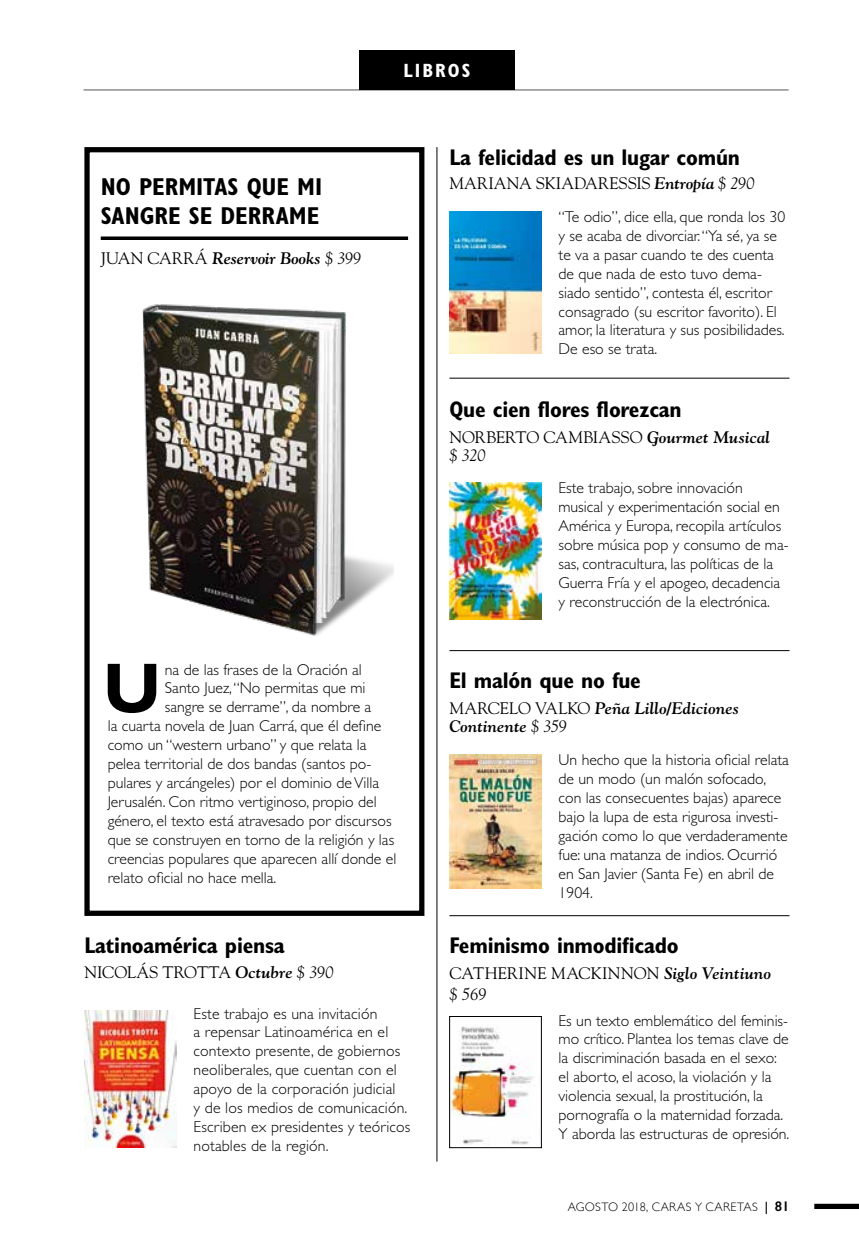
<style>
.page{position:relative;width:859px;height:1236px;background:#fff}
.page>*{position:absolute;margin:0;border:0;box-sizing:border-box;transform-origin:0 0}
.t1{font:700 71.23px "Gill Sans Std";color:#000}
.t2{font:700 condensed 24.5px/29.4px "Gill Sans Std";color:#000}
.t3{font:700 condensed 22.75px "Gill Sans Std";letter-spacing:-.01em;color:#000}
.t4{font:700 condensed 19.25px "Gill Sans Std";letter-spacing:.105em;color:#fff}
.t5{font:16.62px/17.5px "Goudy Std";letter-spacing:-.005em;color:#000}
.t6{font:italic 700 16.62px/17.5px "Goudy Std";color:#000}
.t7{font:300 15.75px/18.9px "Gill Sans Std";color:#000}
.t8{font:300 12.25px "Gill Sans";letter-spacing:.03em;color:#000}
.s1{font-weight:400;font-style:normal}
.s2{font-weight:400}
.s3{font-weight:700;font-style:italic}
.s4{font-style:italic}
.s5{font-weight:600}
.s6{font-weight:600;font-size:14px}
</style>
<div class="page">
<div style="left:814px;top:1203px;width:44px;height:5px;background:#000"></div>
<hr style="left:83px;top:89px;width:705px;height:1px;background:#575756">
<div style="left:359px;top:50px;width:155px;height:39px;background:#000"></div>
<div style="left:84px;top:147px;width:340px;height:768px;border:5px solid #000"></div>
<img style="left:142px;top:304px;width:252px;height:331px">
<svg style="left:101px;top:236px;width:307px;height:4px"></svg>
<img style="left:85px;top:1010px;width:91px;height:137px">
<img style="left:449px;top:482px;width:92px;height:137px">
<img style="left:449px;top:754px;width:92px;height:134px">
<img style="left:449px;top:211px;width:92px;height:142px">
<img style="left:451px;top:1026px;width:83px;height:119px">
<div style="left:449px;top:1016px;width:92px;height:131px;border:1px solid #000"></div>
<hr style="left:436px;top:147px;width:1px;height:1014px;background:#000">
<hr style="left:449px;top:378px;width:340px;height:1px;background:#000">
<hr style="left:449px;top:650px;width:340px;height:1px;background:#000">
<hr style="left:449px;top:915px;width:340px;height:1px;background:#000">
<h2 class="t2" style="left:101px;top:171px;width:223px">NO PERMITAS QUE MI<br>SANGRE SE DERRAME</h2>
<p class="t6" style="left:101px;top:249px;width:262px"><span class="s1">JUAN CARRÁ</span> Reservoir Books <span class="s2">$ 399</span></p>
<p class="t4" style="left:403px;top:59px;width:68px">LIBROS</p>
<h3 class="t3" style="left:449px;top:143px;width:292px">La felicidad es un lugar común</h3>
<p class="t5" style="left:449px;top:174px;width:306px">MARIANA SKIADARESSIS <span class="s3">Entropía</span> <span class="s4">$ 290</span></p>
<p class="t7" style="left:558px;top:207px;width:228px">“Te odio”, dice ella, que ronda los 30 y se acaba de divorciar. “Ya sé, ya se te va a pasar cuando te des cuenta de que nada de esto tuvo dema&shy;siado sentido”, contesta él, escritor consagrado (su escritor favorito). El amor, la literatura y sus posibilidades.<br>De eso se trata.</p>
<h3 class="t3" style="left:449px;top:396px;width:234px">Que cien flores florezcan</h3>
<p class="t5" style="left:449px;top:428px;width:322px">NORBERTO CAMBIASSO <span class="s3">Gourmet Musical </span><span class="s4">$ 320</span></p>
<p class="t7" style="left:558px;top:478px;width:231px">Este trabajo, sobre innovación musical y experimentación social en América y Europa, recopila artículos sobre música pop y consumo de ma&shy;sas, contracultura, las políticas de la Guerra Fría y el apogeo, decadencia y reconstrucción de la electrónica.</p>
<h1 class="t1" style="left:103px;top:646px;width:60px">U</h1>
<p class="t7" style="left:165px;top:660px;width:198px">na de las frases de la Oración al</p>
<p class="t7" style="left:165px;top:678px;width:202px">Santo Juez, “No permitas que mi</p>
<p class="t7" style="left:165px;top:697px;width:208px">sangre se derrame”, da nombre a</p>
<p class="t7" style="left:108px;top:716px;width:275px">la cuarta novela de Juan Carrá, que él define</p>
<p class="t7" style="left:108px;top:735px;width:260px">como un “western urbano” y que relata la</p>
<p class="t7" style="left:108px;top:754px;width:265px">pelea territorial de dos bandas (santos po-</p>
<p class="t7" style="left:108px;top:773px;width:273px">pulares y arcángeles) por el dominio de Villa</p>
<p class="t7" style="left:108px;top:792px;width:270px">Jerusalén. Con ritmo vertiginoso, propio del</p>
<p class="t7" style="left:108px;top:811px;width:285px">género, el texto está atravesado por discursos</p>
<p class="t7" style="left:108px;top:830px;width:288px">que se construyen en torno de la religión y las</p>
<p class="t7" style="left:108px;top:849px;width:290px">creencias populares que aparecen allí donde el</p>
<p class="t7" style="left:108px;top:867px;width:170px">relato oficial no hace mella.</p>
<h3 class="t3" style="left:84px;top:931px;width:202px">Latinoamérica piensa</h3>
<p class="t5" style="left:84px;top:962px;width:251px">NICOLÁS TROTTA <span class="s3">Octubre</span> <span class="s4">$ 390</span></p>
<p class="t7" style="left:193px;top:1003px;width:218px">Este trabajo es una invitación<br>a repensar Latinoamérica en el contexto presente, de gobiernos neoliberales, que cuentan con el apoyo de la corporación judicial<br>y de los medios de comunicación.<br>Escriben ex presidentes y teóricos notables de la región.</p>
<h3 class="t3" style="left:449px;top:666px;width:193px">El malón que no fue</h3>
<p class="t6" style="left:449px;top:699px;width:291px"><span class="s1">MARCELO VALKO</span> Peña Lillo/Ediciones<br>Continente <span class="s2">$ 359</span></p>
<p class="t7" style="left:558px;top:750px;width:232px">Un hecho que la historia oficial relata de un modo (un malón sofocado, con las consecuentes bajas) aparece bajo la lupa de esta rigurosa investi&shy;gación como lo que verdaderamente fue: una matanza de indios. Ocurrió en San Javier (Santa Fe) en abril de<br>1904.</p>
<h3 class="t3" style="left:449px;top:931px;width:231px">Feminismo inmodificado</h3>
<p class="t5" style="left:449px;top:962px;width:323px;line-height:21px">CATHERINE MACKINNON <span class="s3">Siglo Veintiuno </span><span class="s4">$ 569</span></p>
<p class="t7" style="left:558px;top:1010px;width:232px">Es un texto emblemático del feminis&shy;mo crítico. Plantea los temas clave de la discriminación basada en el sexo: el aborto, el acoso, la violación y la violencia sexual, la prostitución, la pornografía o la maternidad forzada.<br>Y aborda las estructuras de opresión.</p>
<p class="t8" style="left:567px;top:1199px;width:223px">AGOSTO 2018, CARAS Y CARETAS <span class="s5">|</span> <span class="s6">81</span></p>
</div>
